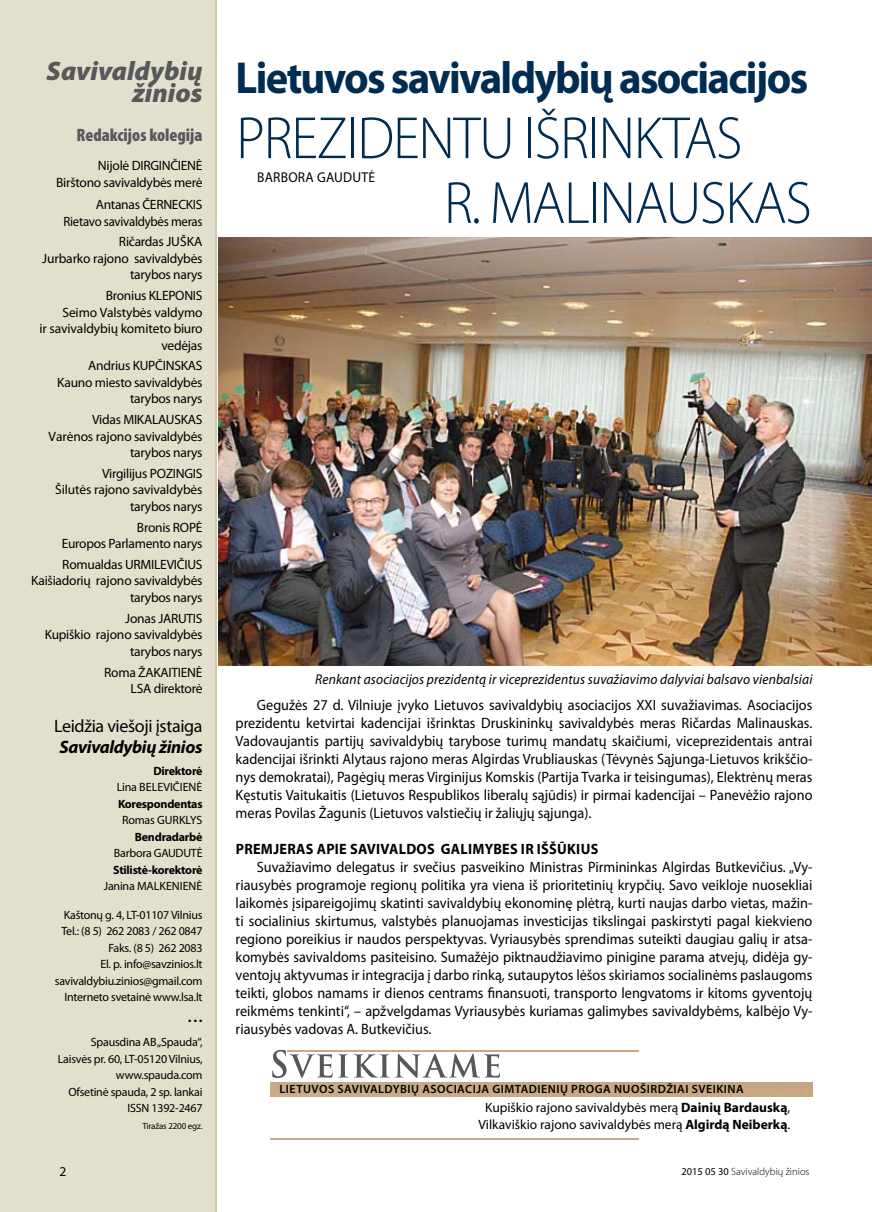
<style>
.page{position:relative;width:872px;height:1212px;background:#fff}
.page>*{position:absolute;margin:0;border:0;box-sizing:border-box;transform-origin:0 0}
.t1{font:300 60px/64.8px "Myriad Pro";letter-spacing:-.02em;color:#002c52;scale:.95 1}
.t2{font:700 45px "Myriad Pro";letter-spacing:-.04em;color:#002c52;scale:.95 1}
.t3{font:italic 900 26.85px/22.8px "Myriad Pro";color:#58585a;text-align:right}
.t4{font:900 condensed 18px "Myriad Pro";color:#58585a}
.t5{font:italic 700 18px "Myriad Pro";letter-spacing:-.02em;color:#000}
.t6{font:18px "Myriad Pro";letter-spacing:-.02em;color:#000}
.t7{font:15px/18px "Myriad Pro";color:#000;text-align:justify;scale:.95 1}
.t8{font:700 15px "Myriad Pro";letter-spacing:.02em;color:#000;scale:.95 1}
.t9{font:italic 14.25px "Myriad Pro";letter-spacing:.01em;color:#000;scale:.95 1}
.t10{font:14.25px "Myriad Pro";letter-spacing:.02em;color:#000;scale:.95 1}
.t11{font:13.5px/16.5px "Myriad Pro";letter-spacing:-.02em;color:#000;text-align:right}
.t12{font:13.5px/16.2px "Myriad Pro";color:#000;text-align:center}
.t13{font:12px/16.5px "Myriad Pro";letter-spacing:-.02em;color:#000;text-align:right}
.t14{font:600 12px "Myriad Pro";letter-spacing:.04em;color:#000}
.t15{font:700 12px "Myriad Pro";letter-spacing:-.02em;color:#000}
.t16{font:300 10.5px "Myriad Pro";color:#000}
.t17{font:9px "Myriad Pro";letter-spacing:-.02em;color:#000}
.s1{font-weight:700}
.s2{font-weight:400}
</style>
<div class="page">
<div style="left:0;top:0;width:216px;height:1212px;background:#e2e0cd"></div>
<hr style="left:215px;top:0;width:2px;height:1212px;background:#c4c09f">
<svg style="left:272px;top:1050px;width:228px;height:28px"></svg>
<img style="left:287px;top:1050px;width:351px;height:1px">
<div style="left:472px;top:217px;width:8px;height:8px;border:3px solid #fff;border-radius:50%"></div>
<img style="left:219px;top:238px;width:652px;height:427px">
<h3 class="t3" style="left:47px;top:58px;width:157px">Sa- vi-val-dy-bių ži-nios</h3>
<p class="t4" style="left:77px;top:123px;width:127px">Re-dak-ci-jos ko-le-gi-ja</p>
<p class="t11" style="left:56px;top:157px;width:148px">Nijolė DIRGINČIENĖ<br>Birštono savivaldybės merė</p>
<p class="t11" style="left:63px;top:196px;width:141px">Antanas ČERNECKIS<br>Rietavo savivaldybės meras</p>
<p class="t11" style="left:119px;top:233px;width:76px">Ričardas Juška</p>
<p class="t11" style="left:42px;top:250px;width:162px">Jurbarko rajono savivaldybės</p>
<p class="t11" style="left:130px;top:266px;width:74px">tarybos narys</p>
<p class="t11" style="left:40px;top:287px;width:164px">Bronius KLEPONIS<br>Seimo Valstybės valdymo<br>ir savivaldybių komiteto biuro vedėjas</p>
<p class="t11" style="left:57px;top:357px;width:147px">Andrius KUPČINSKAS<br>Kauno miesto savivaldybės tarybos narys</p>
<p class="t11" style="left:49px;top:411px;width:155px">Vidas MIKALAUSKAS<br>Varėnos rajono savivaldybės tarybos narys</p>
<p class="t11" style="left:55px;top:465px;width:149px">Virgilijus POZINGIS<br>Šilutės rajono savivaldybės tarybos narys</p>
<p class="t11" style="left:62px;top:519px;width:142px">Bronis ROPĖ<br>Europos Parlamento narys</p>
<p class="t11" style="left:31px;top:556px;width:173px">Romualdas URMILEVIČIUS<br>Kaišiadorių rajono savivaldybės tarybos narys</p>
<p class="t11" style="left:45px;top:610px;width:159px">Jonas JARUTIS<br>Kupiškio rajono savivaldybės tarybos narys</p>
<p class="t11" style="left:104px;top:663px;width:100px">Roma ŽAKAITIENĖ<br>LSA direktorė</p>
<p class="t6" style="left:54px;top:715px;width:150px">Leidžia viešoji įstaiga</p>
<p class="t5" style="left:59px;top:736px;width:145px">Sa-vi-val-dy-bių ži-nios</p>
<p class="t15" style="left:153px;top:763px;width:51px">Direktorė</p>
<p class="t13" style="left:117px;top:779px;width:34px">Li-na Be-le-vi-čie-nė</p>
<p class="t15" style="left:118px;top:796px;width:86px">Korespondentas</p>
<p class="t13" style="left:122px;top:812px;width:81px">Romas Gurklys</p>
<p class="t15" style="left:135px;top:829px;width:69px">Bendradarbė</p>
<p class="t13" style="left:114px;top:845px;width:90px">Barbora GAUDUTĖ</p>
<p class="t15" style="left:113px;top:862px;width:91px">Stilistė-korektorė</p>
<p class="t13" style="left:104px;top:878px;width:50px">Janina Malkenienė</p>
<p class="t13" style="left:55px;top:906px;width:149px">Kaštonų g. 4, LT-01107 Vil- nius<br>Tel.: (8 5) 262 2083 / 262 0847<br>Fak-s. (8 5) 262 2083<br>El. p. info@savzinios.lt savivaldybiu.zinios@gmail.com<br>Interneto svetainė www.lsa.lt</p>
<p class="t13" style="left:91px;top:1008px;width:113px;line-height:22.5px">• • •<br>Spaus-di-na AB „Spau-da“,</p>
<p class="t13" style="left:58px;top:1050px;width:146px">Lais-vės pr. 60, LT-05120 Vil- nius, www.spauda.com<br>Of-se-ti-nė spau-da, 2 sp. lan- kai<br>ISSN 1392-2467</p>
<p class="t17" style="left:142px;top:1120px;width:62px">Tiražas 2200 egz.</p>
<h2 class="t2" style="left:236px;top:49px;width:604px">Lietuvos savivaldybių asociacijos</h2>
<h1 class="t1" style="left:444px;top:105px;width:389px;text-indent:-208px">PREZIDENTU IŠRINKTAS<br>R. MALINAUSKAS</h1>
<p class="t10" style="left:257px;top:169px;width:18px">Barbora</p>
<p class="t10" style="left:317px;top:169px;width:55px">Gaudutė</p>
<p class="t9" style="left:315px;top:670px;width:525px">Renkant asociacijos prezidentą ir viceprezidentus suvažiavimo dalyviai balsavo vienbalsiai</p>
<p class="t7" style="left:236px;top:696px;width:608px;text-indent:21px">Gegužės 27 d. Vilniuje įvyko Lietuvos savivaldybių asociacijos XXI suvažiavimas. Asociacijos prezidentu ketvirtai kadencijai išrinktas Druskininkų savivaldybės meras Ričardas Malinauskas.<br>Vadovaujantis partijų savivaldybių tarybose turimų mandatų skaičiumi, viceprezidentais antrai kadencijai išrinkti Alytaus rajono meras Algirdas Vrubliauskas (Tėvynės Sąjunga-Lietuvos krikščio&shy;nys demokratai), Pagėgių meras Virginijus Komskis (Partija Tvarka ir teisingumas), Elektrėnų meras Kęstutis Vaitukaitis (Lietuvos Respublikos liberalų sąjūdis) ir pirmai kadencijai – Panevėžio rajono meras Povilas Žagunis (Lietuvos valstiečių ir žaliųjų sąjunga).</p>
<p class="t8" style="left:236px;top:839px;width:383px">Premjeras apie savivaldos galimybes ir iššūkius</p>
<p class="t7" style="left:236px;top:858px;width:608px;text-indent:21px">Suvažiavimo delegatus ir svečius pasveikino Ministras Pirmininkas Algirdas Butkevičius. „Vy&shy;riausybės programoje regionų politika yra viena iš prioritetinių krypčių. Savo veikloje nuosekliai laikomės įsipareigojimų skatinti savivaldybių ekonominę plėtrą, kurti naujas darbo vietas, mažin&shy;ti socialinius skirtumus, valstybės planuojamas investicijas tikslingai paskirstyti pagal kiekvieno regiono poreikius ir naudos perspektyvas. Vyriausybės sprendimas suteikti daugiau galių ir atsa&shy;komybės savivaldoms pasiteisino. Sumažėjo piktnaudžiavimo pinigine parama atvejų, didėja gy&shy;ventojų aktyvumas ir integracija į darbo rinką, sutaupytos lėšos skiriamos socialinėms paslaugoms teikti, globos namams ir dienos centrams finansuoti, transporto lengvatoms ir kitoms gyventojų reikmėms tenkinti“, – apžvelgdamas Vyriausybės kuriamas galimybes savivaldybėms, kalbėjo Vy&shy;riausybės vadovas A. Butkevičius.</p>
<p class="t14" style="left:279px;top:1081px;width:466px">LIETUVOS SAVIVALDYBIŲ ASOCIACIJA GIMTADIENIŲ PROGA NUOŠIRDŽIAI SVEIKINA</p>
<p class="t12" style="left:478px;top:1099px;width:313px">Kupiškio rajono savivaldybės merą <span class="s1">Dainių Bardauską</span>,<br>Vilkaviškio rajono savivaldybės merą <span class="s1">Algirdą Neiberką</span>.</p>
<p class="t16" style="left:681px;top:1165px;width:129px"><span class="s2">2015 05 30</span> SAVIVALDYBIŲ ŽINIOS</p>
</div>
